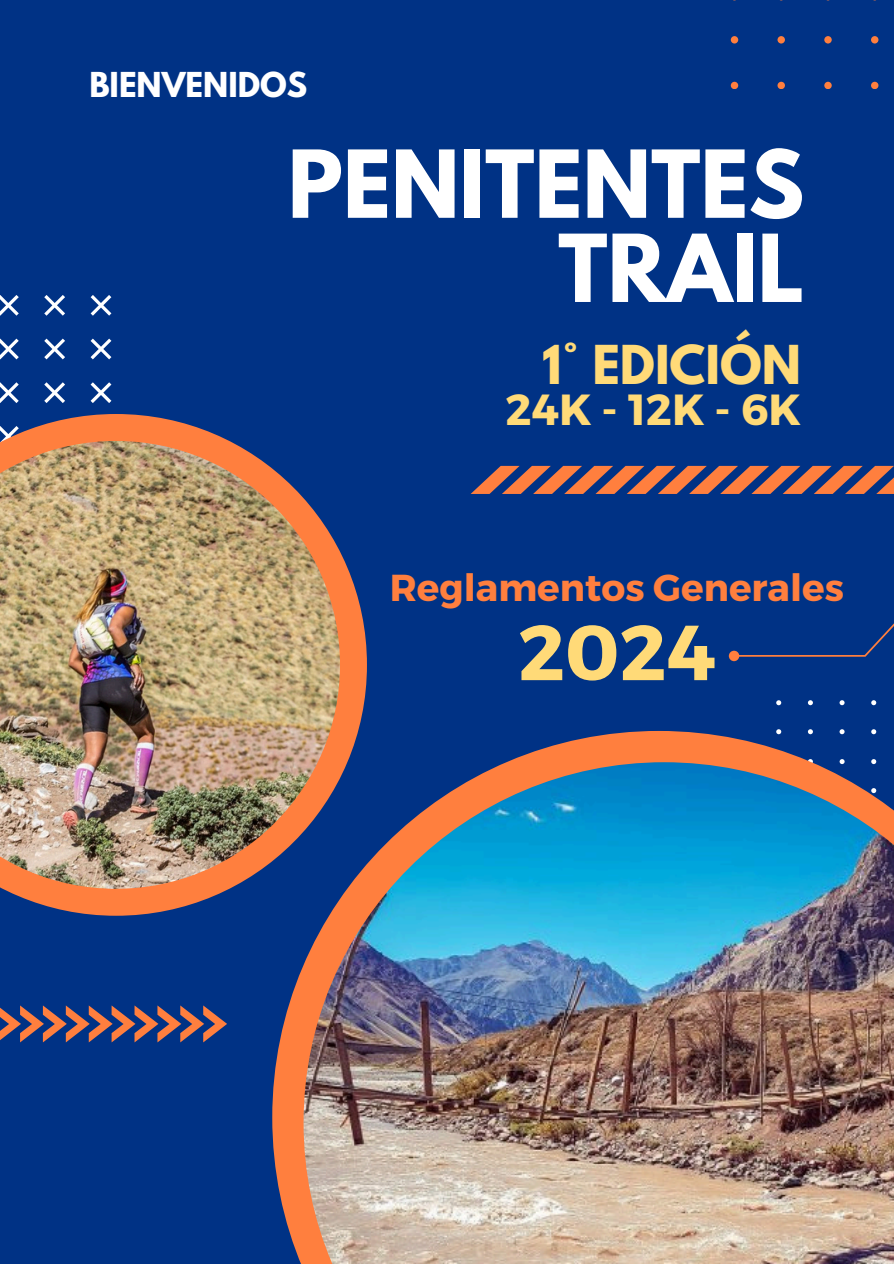
<style>
.page{position:relative;width:894px;height:1264px;background:#fff}
.page>*{position:absolute;margin:0;border:0;box-sizing:border-box;transform-origin:0 0}
.t1{font:700 82.8px/84.2px "League Spartan";color:#fff;text-align:right}
.t2{font:700 77.7px "Montserrat";color:#ffda78}
.t3{font:700 47.55px "League Spartan";color:#ffda78}
.t4{font:700 43.5px "Montserrat";color:#ffda78}
.t5{font:700 37.5px "Montserrat";color:#ff7f3e}
.t6{font:700 30.45px "League Spartan";color:#fff}
</style>
<div class="page">
<div style="left:0;top:0;width:893px;height:1263px;background:#003285"></div>
<svg style="left:776px;top:700px;width:101px;height:31px"></svg>
<svg style="left:272px;top:731px;width:605px;height:532px"></svg>
<svg style="left:0;top:1005px;width:227px;height:37px"></svg>
<svg style="left:730px;top:0;width:149px;height:89px"></svg>
<svg style="left:0;top:295px;width:111px;height:108px"></svg>
<svg style="left:0;top:414px;width:367px;height:501px"></svg>
<img style="left:303px;top:762px;width:590px;height:501px">
<img style="left:0;top:441px;width:340px;height:447px">
<svg style="left:470px;top:466px;width:423px;height:28px"></svg>
<svg style="left:728px;top:624px;width:165px;height:37px"></svg>
<h3 class="t6" style="left:89px;top:70px;width:219px">BIENVENIDOS</h3>
<h1 class="t1" style="left:287px;top:153px;width:518px">PENITENTES<br>TRAIL</h1>
<h3 class="t3" style="left:542px;top:341px;width:260px">1° EDICIÓN</h3>
<p class="t4" style="left:505px;top:381px;width:297px">24K - 12K - 6K</p>
<p class="t5" style="left:389px;top:563px;width:455px">Reglamentos Generales</p>
<p class="t2" style="left:518px;top:602px;width:199px">2024</p>
</div>
